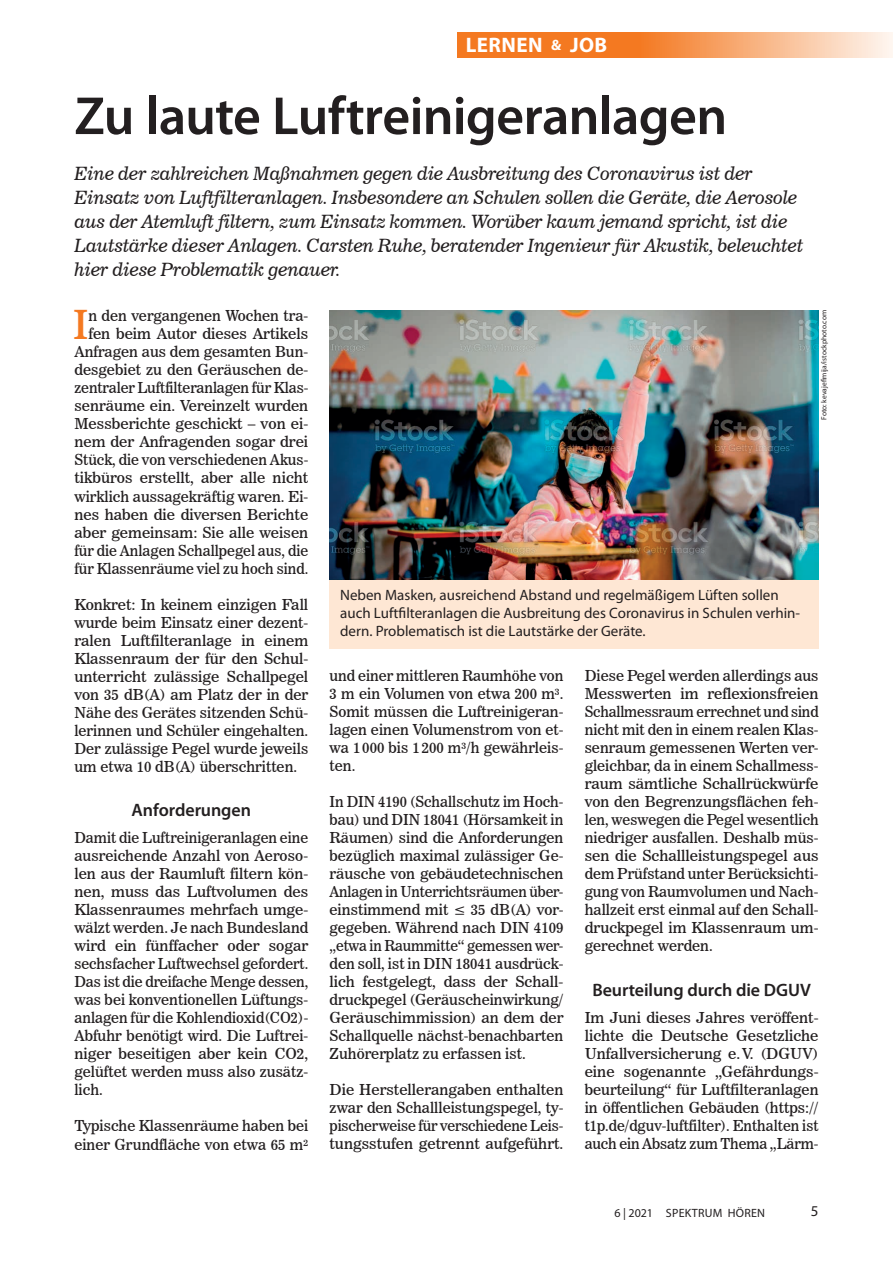
<style>
.page{position:relative;width:893px;height:1263px;background:#fff}
.page>*{position:absolute;margin:0;border:0;box-sizing:border-box;transform-origin:0 0}
.t1{font:600 54px "Myriad Pro";letter-spacing:-.015em;color:#231f20}
.t2{font:39.75px "News 706 BT Roman C";color:#f47921}
.t3{font:700 21px "Myriad Pro";letter-spacing:.02em;color:#fff}
.t4{font:18px/24px "News 706 BT Italic C";color:#231f20}
.t5{font:600 18px "Myriad Pro";letter-spacing:-.005em;color:#231f20}
.t6{font:15px/18px "News 706 BT Roman C";color:#231f20;text-align:justify}
.t7{font:15px/18px "Myriad Pro";color:#231f20}
.t8{font:12px "Myriad Pro";letter-spacing:.02em;color:#231f20}
.t9{font:7.5px "Myriad Pro";color:#231f20}
.s1{font-size:15px}
</style>
<div class="page">
<div style="left:330px;top:570px;width:489px;height:78px;background:#fee7d4"></div>
<svg style="left:457px;top:32px;width:436px;height:25px;background:#f69d5d"></svg>
<img style="left:330px;top:310px;width:489px;height:269px">
<h3 class="t3" style="left:466px;top:31px;width:143px">LERNEN <span class="s1">&amp;</span> JOB</h3>
<h1 class="t1" style="left:74px;top:82px;width:654px">Zu laute Luftreinigeranlagen</h1>
<p class="t4" style="left:74px;top:162px;width:730px">Eine der zahlreichen Maßnahmen gegen die Ausbreitung des Coronavirus ist der Einsatz von Luftfilteranlagen. Insbesondere an Schulen sollen die Geräte, die Aerosole aus der Atemluft filtern, zum Einsatz kommen. Worüber kaum jemand spricht, ist die Lautstärke dieser Anlagen. Carsten Ruhe, beratender Ingenieur für Akustik, beleuchtet hier diese Problematik genauer.</p>
<p class="t6" style="left:74px;top:307px;width:235px;text-align:right">n den vergangenen Wochen tra&shy;fen beim Autor dieses Artikels Anfragen aus dem gesamten Bun&shy;desgebiet zu den Geräuschen de&shy;zentraler Luftfilteranlagen für Klas&shy;senräume ein. Vereinzelt wurden Messberichte geschickt – von ei&shy;nem der Anfragenden sogar drei Stück, die von verschiedenen Akus&shy;tikbüros erstellt, aber alle nicht wirklich aussagekräftig waren. Ei&shy;nes haben die diversen Berichte aber gemeinsam: Sie alle weisen für die Anlagen Schallpegel aus, die für Klassenräume viel zu hoch sind.</p>
<p class="t6" style="left:74px;top:595px;width:235px">Konkret: In keinem einzigen Fall wurde beim Einsatz einer dezent&shy;ralen Luftfilteranlage in einem Klassenraum der für den Schul&shy;unterricht zulässige Schallpegel von 35 dB(A) am Platz der in der Nähe des Gerätes sitzenden Schü&shy;lerinnen und Schüler eingehalten.<br>Der zulässige Pegel wurde jeweils um etwa 10 dB(A) überschritten.</p>
<p class="t5" style="left:132px;top:799px;width:121px">Anforderungen</p>
<p class="t6" style="left:74px;top:829px;width:235px">Damit die Luftreinigeranlagen eine ausreichende Anzahl von Aeroso&shy;len aus der Raumluft filtern kön&shy;nen, muss das Luftvolumen des Klassenraumes mehrfach umge&shy;wälzt werden. Je nach Bundesland wird ein fünffacher oder sogar sechsfacher Luftwechsel gefordert.<br>Das ist die dreifache Menge dessen, was bei konventionellen Lüftungs&shy;anlagen für die Kohlendioxid(CO2)- Abfuhr benötigt wird. Die Luftrei&shy;niger beseitigen aber kein CO2, gelüftet werden muss also zusätz&shy;lich.</p>
<p class="t6" style="left:74px;top:1117px;width:235px">Typische Klassenräume haben bei einer Grundfläche von etwa 65 m²</p>
<h2 class="t2" style="left:73px;top:301px;width:17px">I</h2>
<p class="t9" style="left:819px;top:420px;width:111px;rotate:-90deg">Foto: kevajefimija/istockphoto.com</p>
<p class="t7" style="left:340px;top:586px;width:461px">Neben Masken, ausreichend Abstand und regelmäßigem Lüften sollen auch Luftfilteranlagen die Ausbreitung des Coronavirus in Schulen verhin&shy;dern. Problematisch ist die Lautstärke der Geräte.</p>
<p class="t6" style="left:330px;top:667px;width:235px">und einer mittleren Raumhöhe von 3 m ein Volumen von etwa 200 m³.<br>Somit müssen die Luftreinigeran&shy;lagen einen Volumenstrom von et&shy;wa 1 000 bis 1 200 m³/h gewährleis&shy;ten.</p>
<p class="t6" style="left:330px;top:793px;width:235px">In DIN 4190 (Schallschutz im Hoch&shy;bau) und DIN 18041 (Hörsamkeit in Räumen) sind die Anforderungen bezüglich maximal zulässiger Ge&shy;räusche von gebäudetechnischen Anlagen in Unterrichtsräumen über&shy;einstimmend mit ≤ 35 dB(A) vor&shy;gegeben. Während nach DIN 4109 „etwa in Raummitte“ gemessen wer&shy;den soll, ist in DIN 18041 ausdrück&shy;lich festgelegt, dass der Schall&shy;druckpegel (Geräuscheinwirkung/ Geräuschimmission) an dem der Schallquelle nächst-benachbarten Zuhörerplatz zu erfassen ist.</p>
<p class="t6" style="left:330px;top:1081px;width:235px">Die Herstellerangaben enthalten zwar den Schallleistungspegel, ty&shy;pischerweise für verschiedene Leis&shy;tungsstufen getrennt aufgeführt.</p>
<p class="t6" style="left:585px;top:667px;width:235px">Diese Pegel werden allerdings aus Messwerten im reflexionsfreien Schallmessraum errechnet und sind nicht mit den in einem realen Klas&shy;senraum gemessenen Werten ver&shy;gleichbar, da in einem Schallmess&shy;raum sämtliche Schallrückwürfe von den Begrenzungsflächen feh&shy;len, weswegen die Pegel wesentlich niedriger ausfallen. Deshalb müs&shy;sen die Schallleistungspegel aus dem Prüfstand unter Berücksichti&shy;gung von Raumvolumen und Nach&shy;hallzeit erst einmal auf den Schall&shy;druckpegel im Klassenraum um&shy;gerechnet werden.</p>
<p class="t5" style="left:592px;top:978px;width:220px">Beurteilung durch die DGUV</p>
<p class="t6" style="left:585px;top:1009px;width:235px">Im Juni dieses Jahres veröffent&shy;lichte die Deutsche Gesetzliche Unfallversicherung e.V. (DGUV) eine sogenannte „Gefährdungs&shy;beurteilung“ für Luftfilteranlagen in öffentlichen Gebäuden (https:// t1p.de/dguv-luftfilter). Enthalten ist auch ein Absatz zum Thema „Lärm-</p>
<p class="t8" style="left:614px;top:1205px;width:152px">6 | 2021 SPEKTRUM HÖREN</p>
<p class="t7" style="left:811px;top:1202px;width:9px">5</p>
</div>
